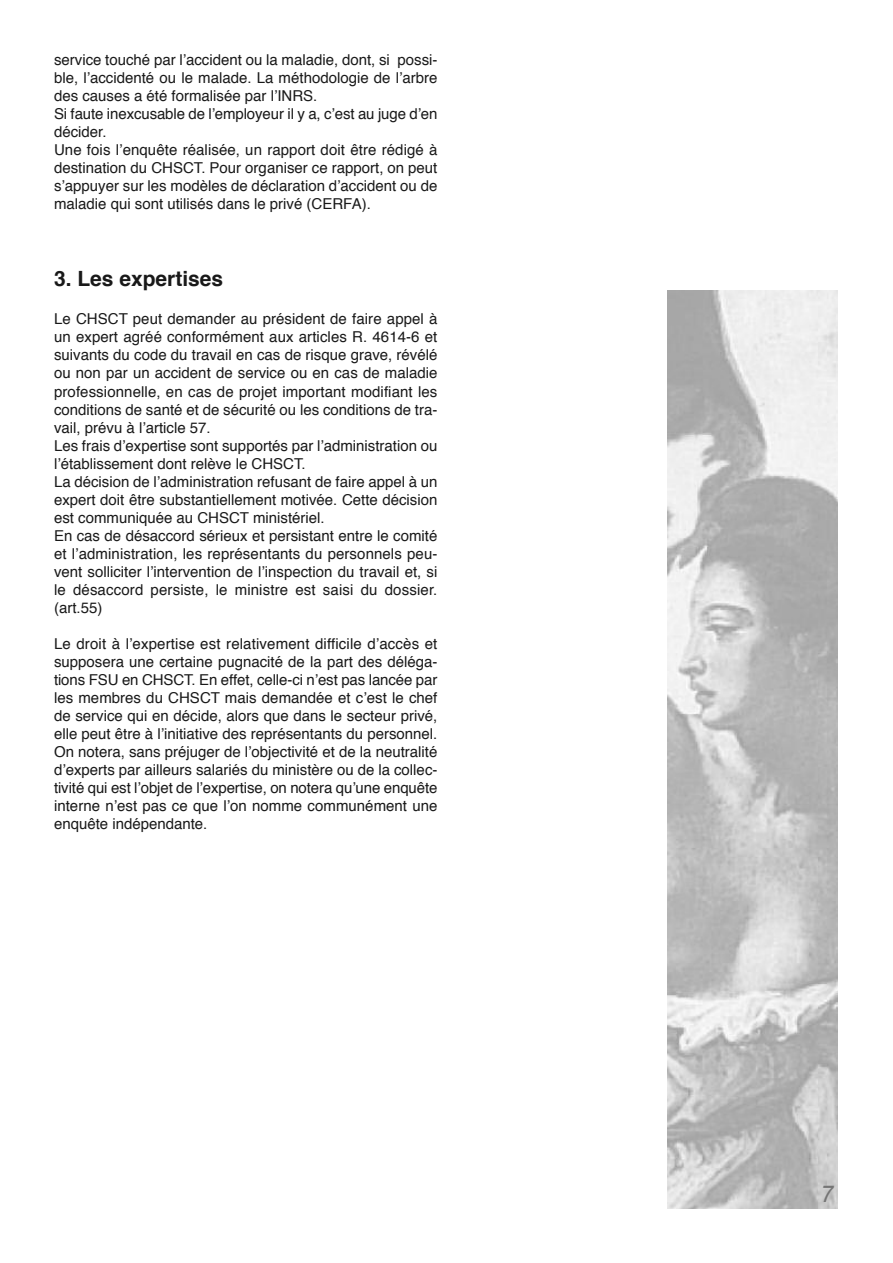
<style>
.page{position:relative;width:893px;height:1263px;background:#fff}
.page>*{position:absolute;margin:0;border:0;box-sizing:border-box;transform-origin:0 0}
.t1{font:italic 23.1px "Arial";color:#757575}
.t2{font:700 21px "Helvetica";color:#191919}
.t3{font:15px/18px "Helvetica";color:#191919}
</style>
<div class="page">
<img style="left:667px;top:291px;width:171px;height:918px">
<p class="t3" style="left:54px;top:52px;width:385px">service touché par l’accident ou la maladie, dont, si possi&shy;ble, l’accidenté ou le malade. La méthodologie de l’arbre des causes a été formalisée par l’INRS.<br>Si faute inexcusable de l’employeur il y a, c’est au juge d’en décider.<br>Une fois l’enquête réalisée, un rapport doit être rédigé à destination du CHSCT. Pour organiser ce rapport, on peut s’appuyer sur les modèles de déclaration d’accident ou de maladie qui sont utilisés dans le privé (CERFA).</p>
<h2 class="t2" style="left:54px;top:270px;width:171px">3. Les expertises</h2>
<p class="t3" style="left:54px;top:311px;width:385px">Le CHSCT peut demander au président de faire appel à un expert agréé conformément aux articles R. 4614-6 et suivants du code du travail en cas de risque grave, révélé ou non par un accident de service ou en cas de maladie professionnelle, en cas de projet important modifiant les conditions de santé et de sécurité ou les conditions de tra&shy;vail, prévu à l’article 57.<br>Les frais d’expertise sont supportés par l’administration ou l’établissement dont relève le CHSCT.<br>La décision de l’administration refusant de faire appel à un expert doit être substantiellement motivée. Cette décision est communiquée au CHSCT ministériel.<br>En cas de désaccord sérieux et persistant entre le comité et l’administration, les représentants du personnels peu&shy;vent solliciter l’intervention de l’inspection du travail et, si le désaccord persiste, le ministre est saisi du dossier. (art.55)</p>
<p class="t3" style="left:54px;top:635px;width:385px;text-align:justify">Le droit à l’expertise est relativement difficile d’accès et supposera une certaine pugnacité de la part des déléga&shy;tions FSU en CHSCT. En effet, celle-ci n’est pas lancée par les membres du CHSCT mais demandée et c’est le chef de service qui en décide, alors que dans le secteur privé, elle peut être à l’initiative des représentants du personnel.<br>On notera, sans préjuger de l’objectivité et de la neutralité d’experts par ailleurs salariés du ministère ou de la collec&shy;tivité qui est l’objet de l’expertise, on notera qu’une enquête interne n’est pas ce que l’on nomme communément une enquête indépendante.</p>
<h1 class="t1" style="left:820px;top:1180px;width:14px">7</h1>
</div>
